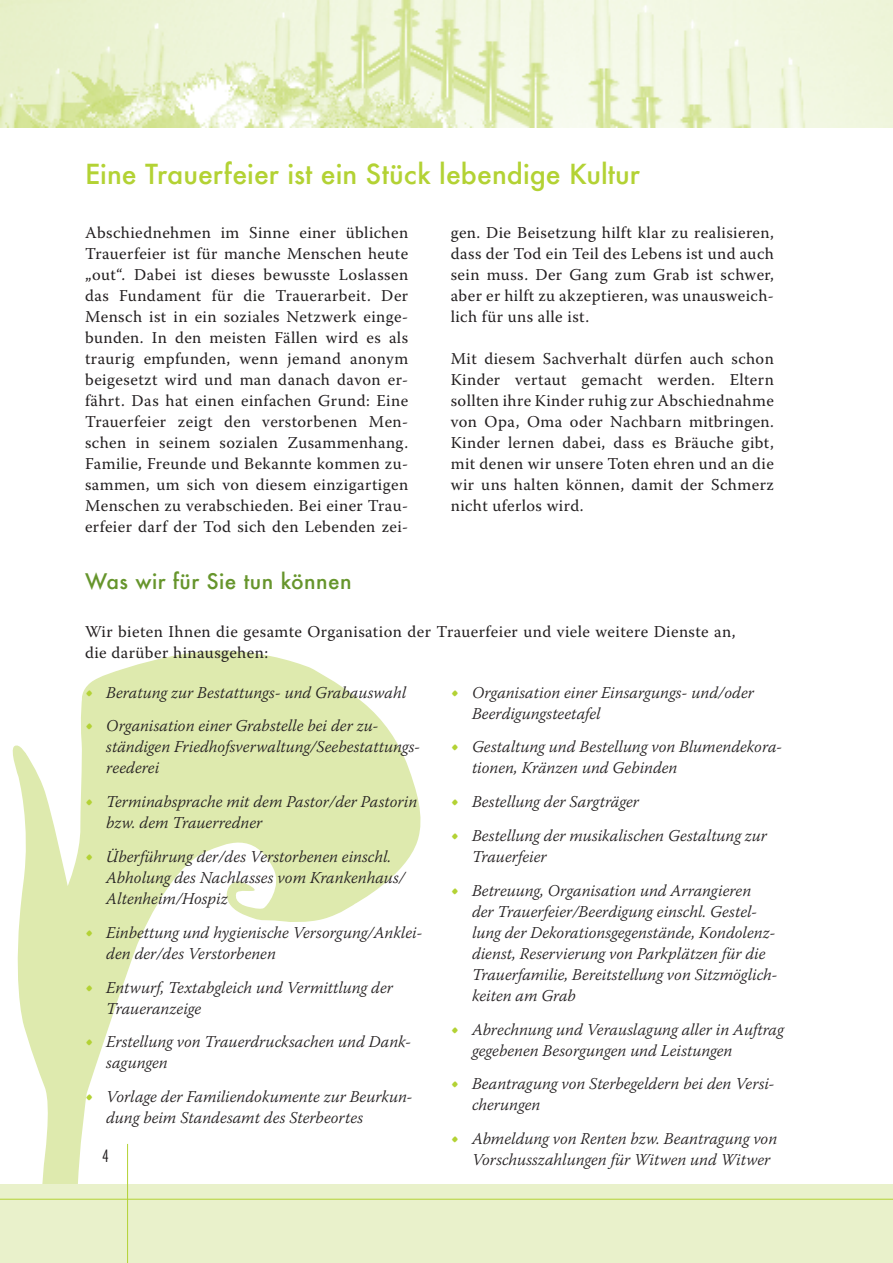
<style>
.page{position:relative;width:893px;height:1263px;background:#fff}
.page>*{position:absolute;margin:0;border:0;box-sizing:border-box;transform-origin:0 0}
.t1{font:500 27px "Futura";color:#b3d234}
.t2{font:500 21px "Futura";letter-spacing:.02em;color:#66952c}
.t3{font:italic 300 16.5px/21px "Warnock Pro";color:#231f20}
.t4{font:16.5px/21px "Warnock Pro";letter-spacing:.025em;color:#231f20;text-align:justify}
.t5{font:300 condensed 16.5px "Futura";color:#231f20}
.s1{font-weight:400;font-style:normal;font-size:21px;color:#b3d234}
</style>
<div class="page">
<svg style="left:12px;top:650px;width:409px;height:534px"></svg>
<img style="left:0;top:0;width:893px;height:127px">
<div style="left:0;top:1184px;width:893px;height:79px;background:#e9f1cb"></div>
<hr style="left:0;top:1199px;width:893px;height:1px;background:#b3d234">
<hr style="left:127px;top:1144px;width:1px;height:119px;background:#b3d234">
<h1 class="t1" style="left:85px;top:155px;width:556px">Eine Trauerfeier ist ein Stück lebendige Kultur</h1>
<p class="t4" style="left:85px;top:221px;width:325px">Abschiednehmen im Sinne einer üblichen Trauerfeier ist für manche Menschen heute „out“. Dabei ist dieses bewusste Loslassen das Fundament für die Trauerarbeit. Der Mensch ist in ein soziales Netzwerk einge&shy;bunden. In den meisten Fällen wird es als traurig empfunden, wenn jemand anonym beigesetzt wird und man danach davon er&shy;fährt. Das hat einen einfachen Grund: Eine Trauerfeier zeigt den verstorbenen Men&shy;schen in seinem sozialen Zusammenhang.<br>Familie, Freunde und Bekannte kommen zu&shy;sammen, um sich von diesem einzigartigen Menschen zu verabschieden. Bei einer Trau&shy;erfeier darf der Tod sich den Lebenden zei-</p>
<p class="t2" style="left:85px;top:567px;width:268px">Was wir für Sie tun können</p>
<p class="t4" style="left:451px;top:221px;width:325px">gen. Die Beisetzung hilft klar zu realisieren, dass der Tod ein Teil des Lebens ist und auch sein muss. Der Gang zum Grab ist schwer, aber er hilft zu akzeptieren, was unausweich&shy;lich für uns alle ist.</p>
<p class="t4" style="left:451px;top:347px;width:325px">Mit diesem Sachverhalt dürfen auch schon Kinder vertaut gemacht werden. Eltern sollten ihre Kinder ruhig zur Abschiednahme von Opa, Oma oder Nachbarn mitbringen.<br>Kinder lernen dabei, dass es Bräuche gibt, mit denen wir unsere Toten ehren und an die wir uns halten können, damit der Schmerz nicht uferlos wird.</p>
<p class="t4" style="left:85px;top:620px;width:652px">Wir bieten Ihnen die gesamte Organisation der Trauerfeier und viele weitere Dienste an, die darüber hinausgehen:</p>
<p class="t3" style="left:85px;top:681px;width:323px"><span class="s1">•</span> Beratung zur Bestattungs- und Grabauswahl</p>
<p class="t3" style="left:106px;top:715px;width:316px;text-indent:-21px"><span class="s1">•</span> Organisation einer Grabstelle bei der zu&shy;ständigen Friedhofsverwaltung/Seebestattungs&shy;reederei</p>
<p class="t3" style="left:106px;top:791px;width:312px;text-indent:-21px"><span class="s1">•</span> Terminabsprache mit dem Pastor/der Pastorin bzw. dem Trauerredner</p>
<p class="t3" style="left:106px;top:846px;width:300px;text-indent:-21px"><span class="s1">•</span> Überführung der/des Verstorbenen einschl.<br>Abholung des Nachlasses vom Krankenhaus/<br>Altenheim/Hospiz</p>
<p class="t3" style="left:106px;top:921px;width:318px;text-indent:-21px"><span class="s1">•</span> Einbettung und hygienische Versorgung/Anklei&shy;den der/des Verstorbenen</p>
<p class="t3" style="left:106px;top:976px;width:288px;text-indent:-21px"><span class="s1">•</span> Entwurf, Textabgleich und Vermittlung der<br>Traueranzeige</p>
<p class="t3" style="left:106px;top:1031px;width:307px;text-indent:-21px"><span class="s1">•</span> Erstellung von Trauerdrucksachen und Dank&shy;sagungen</p>
<p class="t3" style="left:106px;top:1086px;width:308px;text-indent:-21px"><span class="s1">•</span> Vorlage der Familiendokumente zur Beurkun&shy;dung beim Standesamt des Sterbeortes</p>
<p class="t5" style="left:102px;top:1145px;width:8px">4</p>
<p class="t3" style="left:472px;top:681px;width:283px;text-indent:-21px"><span class="s1">•</span> Organisation einer Einsargungs- und/oder<br>Beerdigungsteetafel</p>
<p class="t3" style="left:472px;top:736px;width:312px;text-indent:-21px"><span class="s1">•</span> Gestaltung und Bestellung von Blumendekora&shy;tionen, Kränzen und Gebinden</p>
<p class="t3" style="left:451px;top:791px;width:190px"><span class="s1">•</span> Bestellung der Sargträger</p>
<p class="t3" style="left:472px;top:825px;width:297px;text-indent:-21px"><span class="s1">•</span> Bestellung der musikalischen Gestaltung zur<br>Trauerfeier</p>
<p class="t3" style="left:472px;top:879px;width:307px;text-indent:-21px"><span class="s1">•</span> Betreuung, Organisation und Arrangieren<br>der Trauerfeier/Beerdigung einschl. Gestel&shy;lung der Dekorationsgegenstände, Kondolenz&shy;dienst, Reservierung von Parkplätzen für die Trauerfamilie, Bereitstellung von Sitzmöglich&shy;keiten am Grab</p>
<p class="t3" style="left:472px;top:1018px;width:313px;text-indent:-21px"><span class="s1">•</span> Abrechnung und Verauslagung aller in Auftrag gegebenen Besorgungen und Leistungen</p>
<p class="t3" style="left:472px;top:1073px;width:304px;text-indent:-21px"><span class="s1">•</span> Beantragung von Sterbegeldern bei den Versi&shy;cherungen</p>
<p class="t3" style="left:472px;top:1128px;width:307px;text-indent:-21px"><span class="s1">•</span> Abmeldung von Renten bzw. Beantragung von<br>Vorschusszahlungen für Witwen und Witwer</p>
</div>
